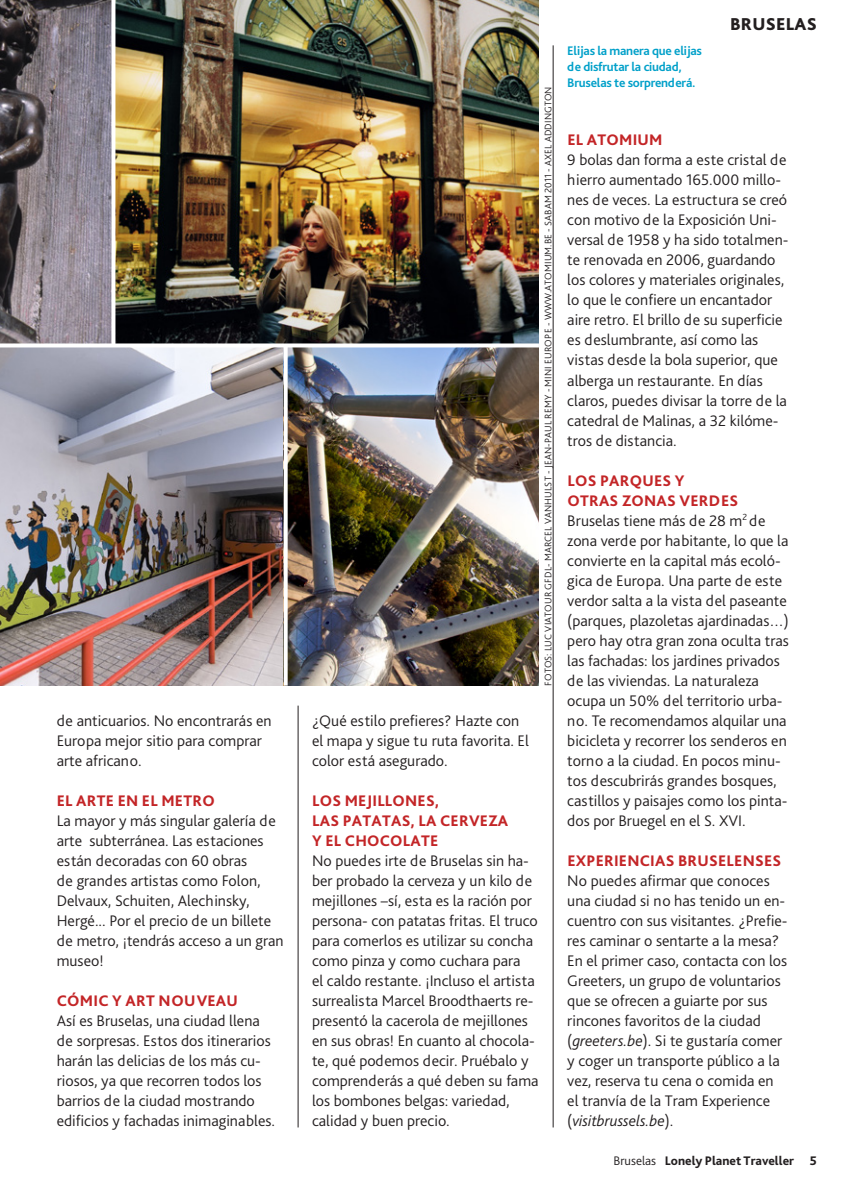
<style>
.page{position:relative;width:851px;height:1191px;background:#fff}
.page>*{position:absolute;margin:0;border:0;box-sizing:border-box;transform-origin:0 0}
.t1{font:800 18px "Bliss Pro";letter-spacing:.015em;color:#231f20}
.List_Paragraph{font:300 16px/20px "Bliss Pro";color:#231f20}
.Body_Vectora{font:800 16px/20px "Bliss Pro";letter-spacing:.015em;color:#c32527}
.Estilo_de_párrafo_39{font:700 13px/16px "Bliss Pro";letter-spacing:-.02em;color:#00a0c9}
.t2{font:800 13px "Bliss Pro";color:#231f20}
.Credit{font:300 10px "Bliss Pro";letter-spacing:.015em;color:#231f20}
.s1{font-style:italic}
.s2{font-weight:300}
</style>
<div class="page">
<img style="left:0;top:0;width:539px;height:685px">
<svg style="left:0;top:0;width:111px;height:343px;background:#797179"></svg>
<hr style="left:552px;top:45px;width:1px;height:1082px;background:#231f20">
<hr style="left:298px;top:705px;width:1px;height:422px;background:#231f20">
<svg style="left:111px;top:0;width:4px;height:343px"></svg>
<svg style="left:283px;top:347px;width:4px;height:338px"></svg>
<svg style="left:0;top:343px;width:539px;height:4px"></svg>
<p class="List_Paragraph" style="left:57px;top:710px;width:216px">de anticuarios. No encontrarás en<br>Europa mejor sitio para comprar arte africano.</p>
<p class="Body_Vectora" style="left:57px;top:790px;width:159px">EL ARTE EN EL METRO</p>
<p class="List_Paragraph" style="left:57px;top:810px;width:228px">La mayor y más singular galería de arte subterránea. Las estaciones están decoradas con 60 obras<br>de grandes artistas como Folon,<br>Delvaux, Schuiten, Alechinsky,<br>Hergé... Por el precio de un billete de metro, ¡tendrás acceso a un gran museo!</p>
<p class="Body_Vectora" style="left:57px;top:990px;width:182px">CÓMIC Y ART NOUVEAU</p>
<p class="List_Paragraph" style="left:57px;top:1010px;width:220px">Así es Bruselas, una ciudad llena de sorpresas. Estos dos itinerarios harán las delicias de los más cu&shy;riosos, ya que recorren todos los barrios de la ciudad mostrando edificios y fachadas inimaginables.</p>
<p class="Credit" style="left:542px;top:685px;width:600px;rotate:-90deg">FOTOS: LUC VIATOUR GFDL- MARCEL VANHULST - JEAN-PAUL REMY - MINI EUROPE - WWW.ATOMIUM.BE - SABAM 2011 - AXEL ADDINGTON</p>
<p class="List_Paragraph" style="left:312px;top:710px;width:218px">¿Qué estilo prefieres? Hazte con el mapa y sigue tu ruta favorita. El color está asegurado.</p>
<p class="Body_Vectora" style="left:312px;top:790px;width:197px">LOS MEJILLONES,<br>LAS PATATAS, LA CERVEZA<br>Y EL CHOCOLATE</p>
<p class="List_Paragraph" style="left:312px;top:850px;width:228px">No puedes irte de Bruselas sin ha&shy;ber probado la cerveza y un kilo de mejillones –sí, esta es la ración por persona- con patatas fritas. El truco para comerlos es utilizar su concha como pinza y como cuchara para<br>el caldo restante. ¡Incluso el artista surrealista Marcel Broodthaerts re&shy;presentó la cacerola de mejillones en sus obras! En cuanto al chocola&shy;te, qué podemos decir. Pruébalo y comprenderás a qué deben su fama los bombones belgas: variedad, calidad y buen precio.</p>
<p class="Estilo_de_párrafo_39" style="left:567px;top:42px;width:136px">Elijas la manera que elijas de disfrutar la ciudad,<br>Bruselas te sorprenderá.</p>
<p class="t1" style="left:730px;top:13px;width:88px">BRUSELAS</p>
<p class="Body_Vectora" style="left:567px;top:130px;width:96px">EL ATOMIUM</p>
<p class="List_Paragraph" style="left:567px;top:150px;width:223px">9 bolas dan forma a este cristal de hierro aumentado 165.000 millo&shy;nes de veces. La estructura se creó con motivo de la Exposición Uni&shy;versal de 1958 y ha sido totalmen&shy;te renovada en 2006, guardando los colores y materiales originales, lo que le confiere un encantador aire retro. El brillo de su superficie es deslumbrante, así como las vistas desde la bola superior, que alberga un restaurante. En días claros, puedes divisar la torre de la catedral de Malinas, a 32 kilóme&shy;tros de distancia.</p>
<p class="Body_Vectora" style="left:567px;top:470px;width:172px">LOS PARQUES Y<br>OTRAS ZONAS VERDES</p>
<p class="List_Paragraph" style="left:567px;top:510px;width:223px">Bruselas tiene más de 28 m<sup>2</sup> de zona verde por habitante, lo que la convierte en la capital más ecoló&shy;gica de Europa. Una parte de este verdor salta a la vista del paseante (parques, plazoletas ajardinadas…) pero hay otra gran zona oculta tras las fachadas: los jardines privados de las viviendas. La naturaleza ocupa un 50% del territorio urba&shy;no. Te recomendamos alquilar una bicicleta y recorrer los senderos en torno a la ciudad. En pocos minu&shy;tos descubrirás grandes bosques, castillos y paisajes como los pinta&shy;dos por Bruegel en el S. XVI.</p>
<p class="Body_Vectora" style="left:567px;top:850px;width:215px">EXPERIENCIAS BRUSELENSES</p>
<p class="List_Paragraph" style="left:567px;top:870px;width:222px">No puedes afirmar que conoces una ciudad si no has tenido un en&shy;cuentro con sus visitantes. ¿Prefie&shy;res caminar o sentarte a la mesa?<br>En el primer caso, contacta con los<br>Greeters, un grupo de voluntarios que se ofrecen a guiarte por sus rincones favoritos de la ciudad (<span class="s1">greeters.be</span>). Si te gustaría comer y coger un transporte público a la vez, reserva tu cena o comida en el tranvía de la Tram Experience (<span class="s1">visitbrussels.be</span>).</p>
<p class="t2" style="left:613px;top:1152px;width:205px"><span class="s2">Bruselas</span> Lonely Planet Traveller 5</p>
</div>
